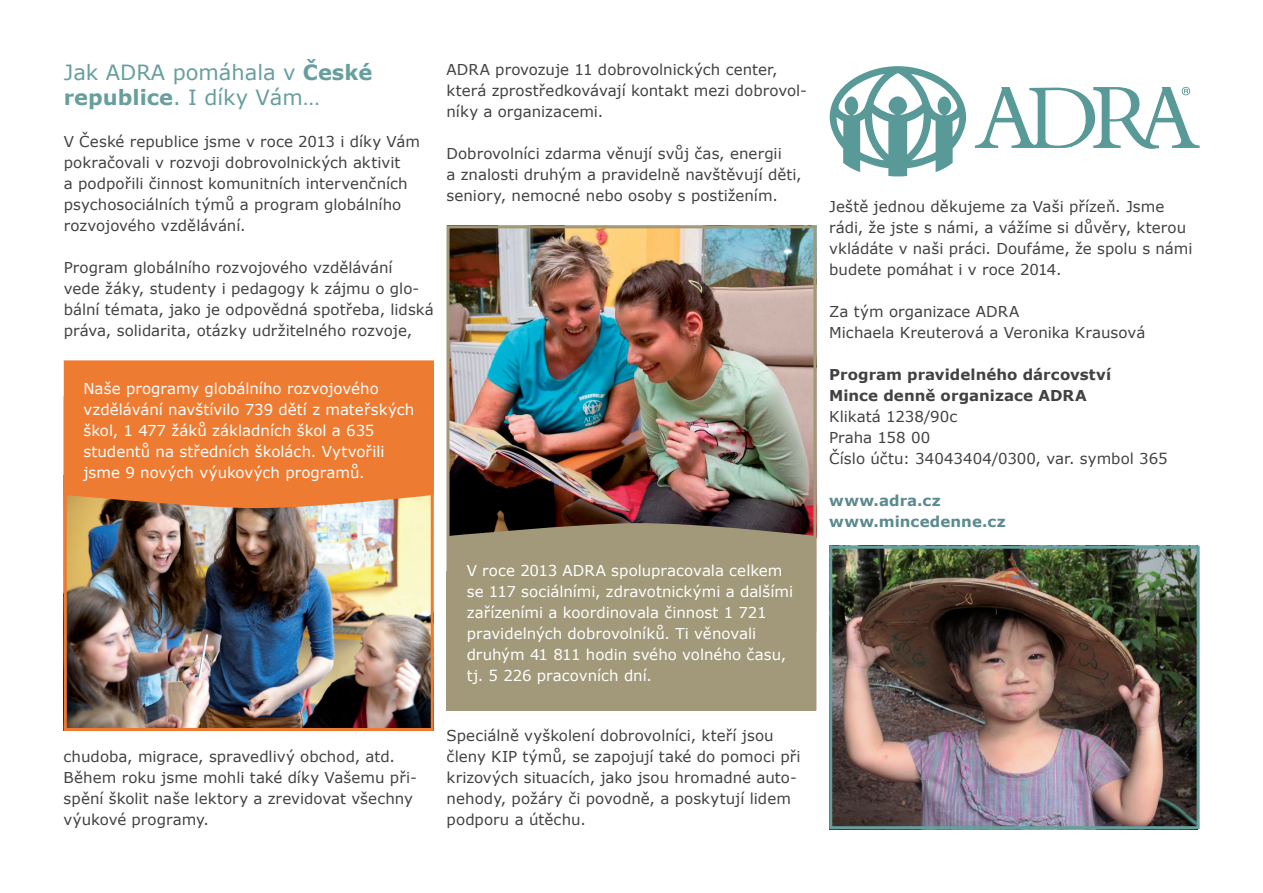
<style>
.page{position:relative;width:1263px;height:893px;background:#fff}
.page>*{position:absolute;margin:0;border:0;box-sizing:border-box;transform-origin:0 0}
.t1{font:21px/25.2px "Verdana";color:#679f9e}
.t2{font:15px/21px "Verdana";color:#424143}
.t3{font:15px/21px "Verdana";color:#fff}
.t4{font:700 15px/21px "Verdana";letter-spacing:.005em;color:#424143}
.t5{font:700 15px/21px "Verdana";letter-spacing:.01em;color:#5b8a8f}
.s1{font-weight:700}
</style>
<div class="page">
<img style="left:446px;top:225px;width:371px;height:486px">
<svg style="left:447px;top:523px;width:369px;height:48px;background:#938a6e"></svg>
<div style="left:446px;top:571px;width:370px;height:139px;background:#a19979"></div>
<svg style="left:830px;top:66px;width:136px;height:110px"></svg>
<svg style="left:975px;top:87px;width:224px;height:62px"></svg>
<img style="left:63px;top:360px;width:371px;height:371px">
<img style="left:829px;top:545px;width:371px;height:285px">
<h1 class="t1" style="left:64px;top:59px;width:310px">Jak ADRA pomáhala v <span class="s1">České republice</span>. I díky Vám…</h1>
<p class="t2" style="left:64px;top:131px;width:358px">V České republice jsme v roce 2013 i díky Vám pokračovali v rozvoji dobrovolnických aktivit<br>a podpořili činnost komunitních intervenčních psychosociálních týmů a program globálního rozvojového vzdělávání.</p>
<p class="t2" style="left:64px;top:257px;width:371px">Program globálního rozvojového vzdělávání<br>vede žáky, studenty i pedagogy k zájmu o glo&shy;bální témata, jako je odpovědná spotřeba, lidská práva, solidarita, otázky udržitelného rozvoje,</p>
<p class="t2" style="left:446px;top:59px;width:362px">ADRA provozuje 11 dobrovolnických center, která zprostředkovávají kontakt mezi dobrovol&shy;níky a organizacemi.</p>
<p class="t2" style="left:446px;top:143px;width:357px">Dobrovolníci zdarma věnují svůj čas, energii<br>a znalosti druhým a pravidelně navštěvují děti, seniory, nemocné nebo osoby s postižením.</p>
<p class="t3" style="left:83px;top:377px;width:332px">Naše programy globálního rozvojového vzdělávání navštívilo 739 dětí z mateřských škol, 1 477 žáků základních škol a 635 studentů na středních školách. Vytvořili jsme 9 nových výukových programů.</p>
<p class="t2" style="left:64px;top:745px;width:355px">chudoba, migrace, spravedlivý obchod, atd.<br>Během roku jsme mohli také díky Vašemu při&shy;spění školit naše lektory a zrevidovat všechny výukové programy.</p>
<p class="t3" style="left:467px;top:560px;width:328px">V roce 2013 ADRA spolupracovala celkem se 117 sociálními, zdravotnickými a dalšími zařízeními a koordinovala činnost 1 721 pravidelných dobrovolníků. Ti věnovali druhým 41 811 hodin svého volného času, tj. 5 226 pracovních dní.</p>
<p class="t2" style="left:447px;top:725px;width:355px">Speciálně vyškolení dobrovolníci, kteří jsou členy KIP týmů, se zapojují také do pomoci při krizových situacích, jako jsou hromadné auto&shy;nehody, požáry či povodně, a poskytují lidem podporu a útěchu.</p>
<p class="t2" style="left:829px;top:196px;width:365px">Ještě jednou děkujeme za Vaši přízeň. Jsme rádi, že jste s námi, a vážíme si důvěry, kterou vkládáte v naši práci. Doufáme, že spolu s námi budete pomáhat i v roce 2014.</p>
<p class="t2" style="left:829px;top:301px;width:318px">Za tým organizace ADRA<br>Michaela Kreuterová a Veronika Krausová</p>
<p class="t4" style="left:829px;top:364px;width:283px">Program pravidelného dárcovství<br>Mince denně organizace ADRA</p>
<p class="t2" style="left:829px;top:406px;width:340px">Klikatá 1238/90c<br>Praha 158 00<br>Číslo účtu: 34043404/0300, var. symbol 365</p>
<p class="t5" style="left:829px;top:490px;width:178px">www.adra.cz www.mincedenne.cz</p>
</div>
